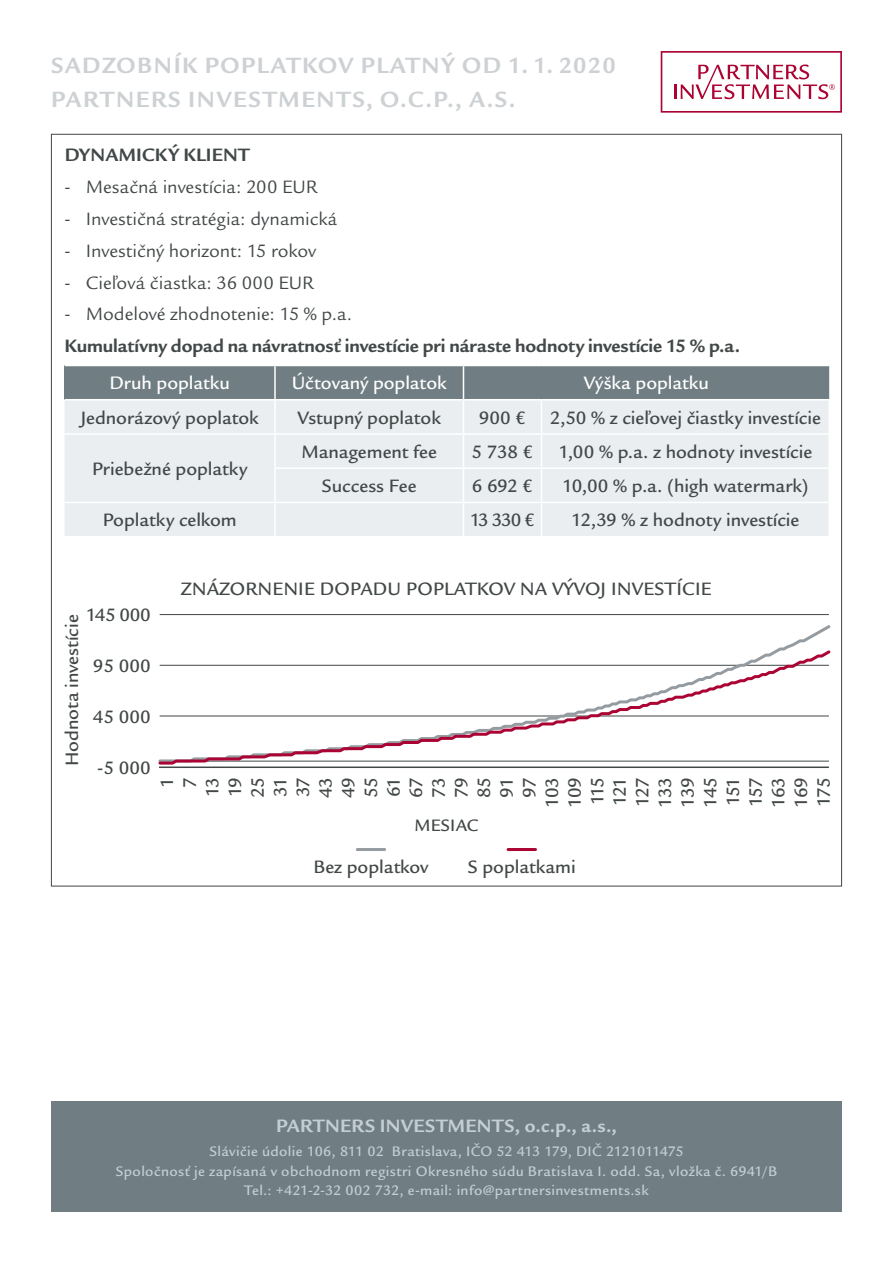
<style>
.page{position:relative;width:893px;height:1263px;background:#fff}
.page>*{position:absolute;margin:0;border:0;box-sizing:border-box;transform-origin:0 0}
.t1{font:700 24px "Legacy Sans Itc TOT";letter-spacing:.065em;color:#cdd1d4}
.t2{font:500 19.5px "Legacy Sans Itc TOT";color:#424747}
.t3{font:19.5px "Legacy Sans Itc TOT";color:#424747}
.t4{font:700 19.5px "Legacy Sans Itc TOT";letter-spacing:-.005em;color:#424747}
.t5{font:500 19.5px "Legacy Sans Itc TOT";color:#fff}
.t6{font:700 19.5px "Legacy Sans Itc TOT";letter-spacing:.02em;color:#c4cfd5}
.t7{font:500 18px "Legacy Sans Itc TOT";letter-spacing:.015em;color:#424747}
.t8{font:500 15px/19.5px "Legacy Sans Itc TOT";letter-spacing:.025em;color:#c4cfd5;text-align:center}
.s1{font-family:"Legacy Sans ITC Std"}
</style>
<div class="page">
<div style="left:51px;top:1102px;width:791px;height:110px;background:#707e83"></div>
<svg style="left:661px;top:51px;width:181px;height:62px"></svg>
<div style="left:65px;top:365px;width:210px;height:35px;background:#707e83"></div>
<div style="left:276px;top:366px;width:553px;height:33px;background:#707e83"></div>
<div style="left:65px;top:400px;width:763px;height:136px;background:#eaeef0"></div>
<hr style="left:65px;top:365px;width:210px;height:1px;background:#fff">
<hr style="left:274px;top:366px;width:2px;height:33px;background:#fff">
<hr style="left:463px;top:366px;width:1px;height:33px;background:#fff">
<hr style="left:65px;top:399px;width:210px;height:1px;background:#fff">
<hr style="left:274px;top:400px;width:2px;height:33px;background:#fff">
<hr style="left:463px;top:400px;width:1px;height:33px;background:#fff">
<hr style="left:541px;top:400px;width:1px;height:33px;background:#fff">
<hr style="left:65px;top:433px;width:210px;height:2px;background:#fff">
<hr style="left:275px;top:433px;width:188px;height:2px;background:#fff">
<hr style="left:274px;top:435px;width:2px;height:32px;background:#fff">
<hr style="left:463px;top:433px;width:78px;height:2px;background:#fff">
<hr style="left:463px;top:435px;width:1px;height:32px;background:#fff">
<hr style="left:541px;top:433px;width:289px;height:2px;background:#fff">
<hr style="left:541px;top:435px;width:1px;height:32px;background:#fff">
<hr style="left:274px;top:467px;width:189px;height:2px;background:#fff">
<hr style="left:274px;top:469px;width:2px;height:33px;background:#fff">
<hr style="left:463px;top:467px;width:78px;height:2px;background:#fff">
<hr style="left:463px;top:469px;width:1px;height:33px;background:#fff">
<hr style="left:541px;top:467px;width:289px;height:2px;background:#fff">
<hr style="left:541px;top:469px;width:1px;height:33px;background:#fff">
<hr style="left:65px;top:502px;width:210px;height:1px;background:#fff">
<hr style="left:275px;top:502px;width:188px;height:1px;background:#fff">
<hr style="left:274px;top:503px;width:2px;height:33px;background:#fff">
<hr style="left:463px;top:502px;width:78px;height:1px;background:#fff">
<hr style="left:463px;top:503px;width:1px;height:33px;background:#fff">
<hr style="left:541px;top:502px;width:289px;height:1px;background:#fff">
<hr style="left:541px;top:503px;width:1px;height:33px;background:#fff">
<hr style="left:160px;top:614px;width:669px;height:1px;background:#424747">
<hr style="left:159px;top:766px;width:670px;height:2px;background:#424747">
<hr style="left:508px;top:848px;width:27px;height:3px;background:#ab0333">
<hr style="left:357px;top:848px;width:28px;height:3px;background:#959ca1">
<svg style="left:158px;top:648px;width:673px;height:117px"></svg>
<p class="t1" style="left:51px;top:51px;width:566px">SADZOBNÍK POPLATKOV PLATNÝ OD 1. 1. 2020</p>
<p class="t1" style="left:51px;top:85px;width:466px">PARTNERS INVESTMENTS, O.C.P., A.S.</p>
<p class="t4" style="left:65px;top:143px;width:187px">DYNAMICKÝ KLIENT</p>
<p class="t3" style="left:65px;top:176px;width:255px">- Mesačná investícia: 200 EUR</p>
<p class="t3" style="left:65px;top:207px;width:274px">- Investičná stratégia: dynamická</p>
<p class="t3" style="left:65px;top:239px;width:253px">- Investičný horizont: 15 rokov</p>
<p class="t3" style="left:65px;top:271px;width:251px">- Cieľová čiastka: 36 000 EUR</p>
<p class="t3" style="left:65px;top:303px;width:289px">- Modelové zhodnotenie: 15 % p.a.</p>
<p class="t4" style="left:65px;top:335px;width:677px">Kumulatívny dopad na návratnosť investície pri náraste hodnoty investície 15 % p.a.</p>
<p class="t5" style="left:109px;top:372px;width:122px">Druh poplatku</p>
<p class="t5" style="left:292px;top:372px;width:156px">Účtovaný poplatok</p>
<p class="t5" style="left:584px;top:372px;width:127px">Výška poplatku</p>
<p class="t2" style="left:81px;top:406px;width:179px">Jednorázový poplatok</p>
<p class="t2" style="left:298px;top:406px;width:145px">Vstupný poplatok</p>
<p class="t2" style="left:479px;top:406px;width:49px">900 <span class="s1">€</span></p>
<p class="t2" style="left:550px;top:406px;width:273px">2,50 % z cieľovej čiastky investície</p>
<p class="t2" style="left:92px;top:457px;width:157px">Priebežné poplatky</p>
<p class="t2" style="left:301px;top:440px;width:137px">Management fee</p>
<p class="t2" style="left:472px;top:440px;width:63px">5 738 <span class="s1">€</span></p>
<p class="t2" style="left:558px;top:440px;width:255px">1,00 % p.a. z hodnoty investície</p>
<p class="t2" style="left:322px;top:475px;width:96px">Success Fee</p>
<p class="t2" style="left:472px;top:475px;width:63px">6 692 <span class="s1">€</span></p>
<p class="t2" style="left:562px;top:475px;width:248px">10,00 % p.a. (high watermark)</p>
<p class="t2" style="left:103px;top:509px;width:136px">Poplatky celkom</p>
<p class="t2" style="left:470px;top:509px;width:67px">13 330 <span class="s1">€</span></p>
<p class="t2" style="left:571px;top:509px;width:230px">12,39 % z hodnoty investície</p>
<p class="t2" style="left:61px;top:766px;width:153px;rotate:-90deg">Hodnota investície</p>
<p class="t2" style="left:86px;top:603px;width:66px">145 000</p>
<p class="t2" style="left:93px;top:655px;width:59px">95 000</p>
<p class="t2" style="left:93px;top:706px;width:59px">45 000</p>
<p class="t2" style="left:97px;top:757px;width:55px">-5 000</p>
<p class="t2" style="left:181px;top:578px;width:532px">ZNÁZORNENIE DOPADU POPLATKOV NA VÝVOJ INVESTÍCIE</p>
<p class="t2" style="left:178px;top:788px;width:12px;rotate:-90deg">7</p>
<p class="t2" style="left:405px;top:798px;width:22px;rotate:-90deg">67</p>
<p class="t2" style="left:631px;top:807px;width:31px;rotate:-90deg">127</p>
<p class="t2" style="left:292px;top:797px;width:22px;rotate:-90deg">37</p>
<p class="t2" style="left:518px;top:798px;width:22px;rotate:-90deg">97</p>
<p class="t2" style="left:744px;top:807px;width:31px;rotate:-90deg">157</p>
<p class="t2" style="left:224px;top:797px;width:21px;rotate:-90deg">19</p>
<p class="t2" style="left:450px;top:798px;width:23px;rotate:-90deg">79</p>
<p class="t2" style="left:676px;top:808px;width:32px;rotate:-90deg">139</p>
<p class="t2" style="left:337px;top:798px;width:23px;rotate:-90deg">49</p>
<p class="t2" style="left:563px;top:808px;width:32px;rotate:-90deg">109</p>
<p class="t2" style="left:790px;top:808px;width:32px;rotate:-90deg">169</p>
<p class="t2" style="left:359px;top:798px;width:23px;rotate:-90deg">55</p>
<p class="t2" style="left:586px;top:805px;width:30px;rotate:-90deg">115</p>
<p class="t2" style="left:812px;top:807px;width:32px;rotate:-90deg">175</p>
<p class="t2" style="left:246px;top:798px;width:23px;rotate:-90deg">25</p>
<p class="t2" style="left:473px;top:798px;width:23px;rotate:-90deg">85</p>
<p class="t2" style="left:699px;top:807px;width:32px;rotate:-90deg">145</p>
<p class="t2" style="left:201px;top:797px;width:21px;rotate:-90deg">13</p>
<p class="t2" style="left:427px;top:798px;width:23px;rotate:-90deg">73</p>
<p class="t2" style="left:654px;top:808px;width:32px;rotate:-90deg">133</p>
<p class="t2" style="left:314px;top:798px;width:23px;rotate:-90deg">43</p>
<p class="t2" style="left:541px;top:808px;width:32px;rotate:-90deg">103</p>
<p class="t2" style="left:767px;top:808px;width:32px;rotate:-90deg">163</p>
<p class="t2" style="left:156px;top:788px;width:12px;rotate:-90deg">1</p>
<p class="t2" style="left:382px;top:797px;width:22px;rotate:-90deg">61</p>
<p class="t2" style="left:608px;top:806px;width:31px;rotate:-90deg">121</p>
<p class="t2" style="left:269px;top:797px;width:21px;rotate:-90deg">31</p>
<p class="t2" style="left:495px;top:798px;width:22px;rotate:-90deg">91</p>
<p class="t2" style="left:722px;top:806px;width:31px;rotate:-90deg">151</p>
<p class="t7" style="left:414px;top:814px;width:66px">MESIAC</p>
<p class="t2" style="left:314px;top:855px;width:116px">Bez poplatkov</p>
<p class="t2" style="left:468px;top:855px;width:109px">S poplatkami</p>
<p class="t6" style="left:276px;top:1114px;width:342px">PARTNERS INVESTMENTS, o.c.p., a.s.,</p>
<p class="t8" style="left:116px;top:1141px;width:663px">Slávičie údolie 106, 811 02 Bratislava, IČO 52 413 179, DIČ 2121011475<br>Spoločnosť je zapísaná v obchodnom registri Okresného súdu Bratislava I. odd. Sa, vložka č. 6941/B<br>Tel.: +421-2-32 002 732, e-mail: info@partnersinvestments.sk</p>
</div>
